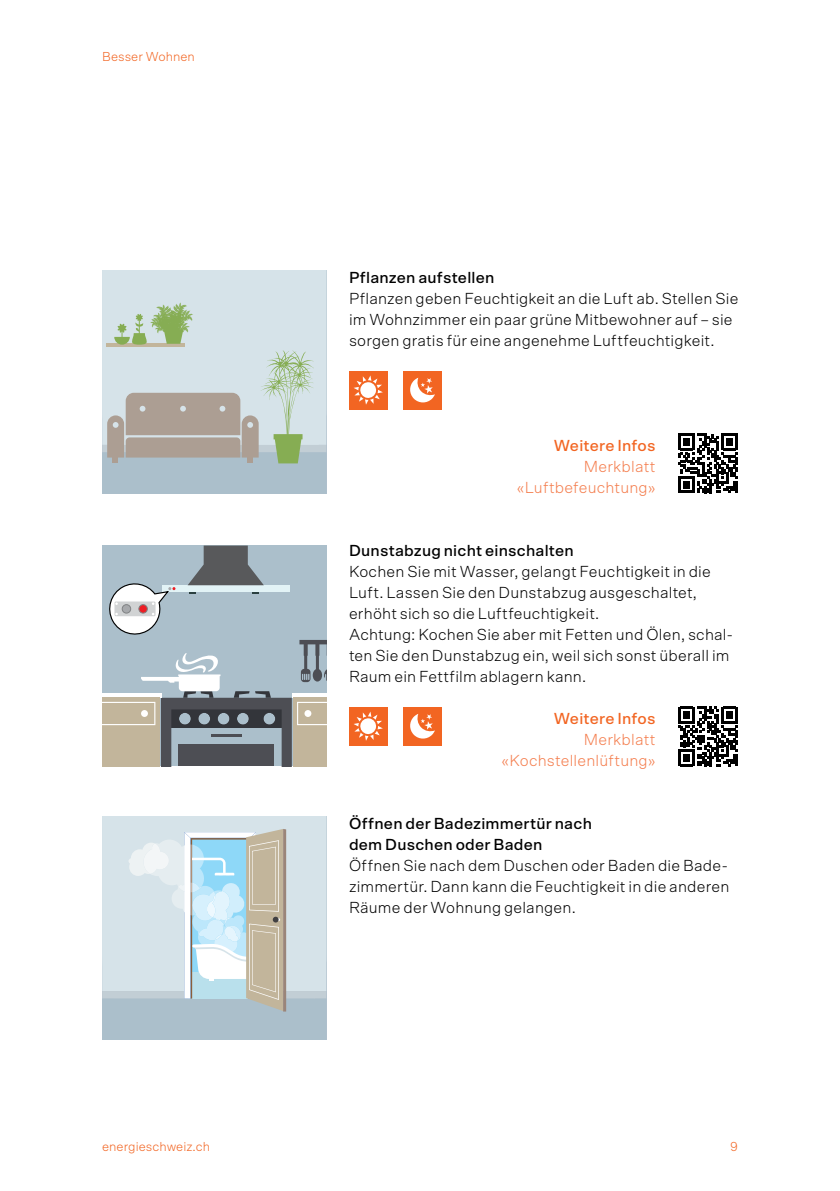
<style>
.page{position:relative;width:840px;height:1191px;background:#fff}
.page>*{position:absolute;margin:0;border:0;box-sizing:border-box;transform-origin:0 0}
.t1{font:300 16px/21px "Scto Grotesk A";letter-spacing:.01em;color:#000}
.t2{font:500 16px/21px "Scto Grotesk A";letter-spacing:.015em;color:#000}
.t3{font:300 16px/21px "Scto Grotesk A";letter-spacing:.01em;color:#f47d4d;text-align:right}
.t4{font:500 16px "Scto Grotesk A";letter-spacing:.01em;color:#f26522}
.t5{font:300 13px "Scto Grotesk A";color:#f26522}
</style>
<div class="page">
<div style="left:349px;top:371px;width:38px;height:38px;background:#f26522"></div>
<svg style="left:353px;top:375px;width:29px;height:30px"></svg>
<div style="left:403px;top:371px;width:38px;height:38px;background:#f26522"></div>
<svg style="left:410px;top:378px;width:24px;height:25px"></svg>
<div style="left:349px;top:707px;width:38px;height:38px;background:#f26522"></div>
<svg style="left:354px;top:711px;width:28px;height:30px"></svg>
<div style="left:403px;top:707px;width:38px;height:38px;background:#f26522"></div>
<svg style="left:410px;top:714px;width:24px;height:25px"></svg>
<svg style="left:102px;top:270px;width:224px;height:223px;background:#c3cecc"></svg>
<svg style="left:102px;top:545px;width:224px;height:221px;background:#a2adb2"></svg>
<div style="left:139px;top:604px;width:8px;height:9px;background:#ed1d24;border-radius:50%"></div>
<div style="left:138px;top:604px;width:9px;height:9px;border:1px solid #808284;border-radius:50%"></div>
<div style="left:122px;top:604px;width:9px;height:9px;background:#a7a9ac;border-radius:50%"></div>
<div style="left:122px;top:604px;width:9px;height:9px;border:1px solid #808284;border-radius:50%"></div>
<svg style="left:102px;top:816px;width:224px;height:223px;background:#c9d7dc"></svg>
<svg style="left:678px;top:433px;width:59px;height:60px"></svg>
<svg style="left:678px;top:706px;width:59px;height:60px"></svg>
<p class="t5" style="left:102px;top:52px;width:94px">Besser Wohnen</p>
<p class="t2" style="left:349px;top:267px;width:147px">Pflanzen aufstellen</p>
<p class="t1" style="left:349px;top:288px;width:390px">Pflanzen geben Feuchtigkeit an die Luft ab. Stellen Sie im Wohnzimmer ein paar grüne Mitbewohner auf – sie sorgen gratis für eine angenehme Luftfeuchtigkeit.</p>
<p class="t4" style="left:553px;top:437px;width:103px">Weitere Infos</p>
<p class="t3" style="left:516px;top:456px;width:140px">Merkblatt «Luftbefeuchtung»</p>
<p class="t2" style="left:349px;top:540px;width:226px">Dunstabzug nicht einschalten</p>
<p class="t1" style="left:349px;top:561px;width:385px">Kochen Sie mit Wasser, gelangt Feuchtigkeit in die Luft. Lassen Sie den Dunstabzug ausgeschaltet, erhöht sich so die Luftfeuchtigkeit.<br>Achtung: Kochen Sie aber mit Fetten und Ölen, schal&shy;ten Sie den Dunstabzug ein, weil sich sonst überall im Raum ein Fettfilm ablagern kann.</p>
<p class="t4" style="left:553px;top:710px;width:103px">Weitere Infos</p>
<p class="t3" style="left:501px;top:729px;width:155px">Merkblatt «Kochstellenlüftung»</p>
<p class="t2" style="left:349px;top:813px;width:244px">Öffnen der Badezimmertür nach dem Duschen oder Baden</p>
<p class="t1" style="left:349px;top:855px;width:382px;text-align:justify">Öffnen Sie nach dem Duschen oder Baden die Bade&shy;zimmertür. Dann kann die Feuchtigkeit in die anderen Räume der Wohnung gelangen.</p>
<p class="t5" style="left:102px;top:1142px;width:109px">energieschweiz.ch</p>
<p class="t5" style="left:729px;top:1140px;width:9px">9</p>
</div>
